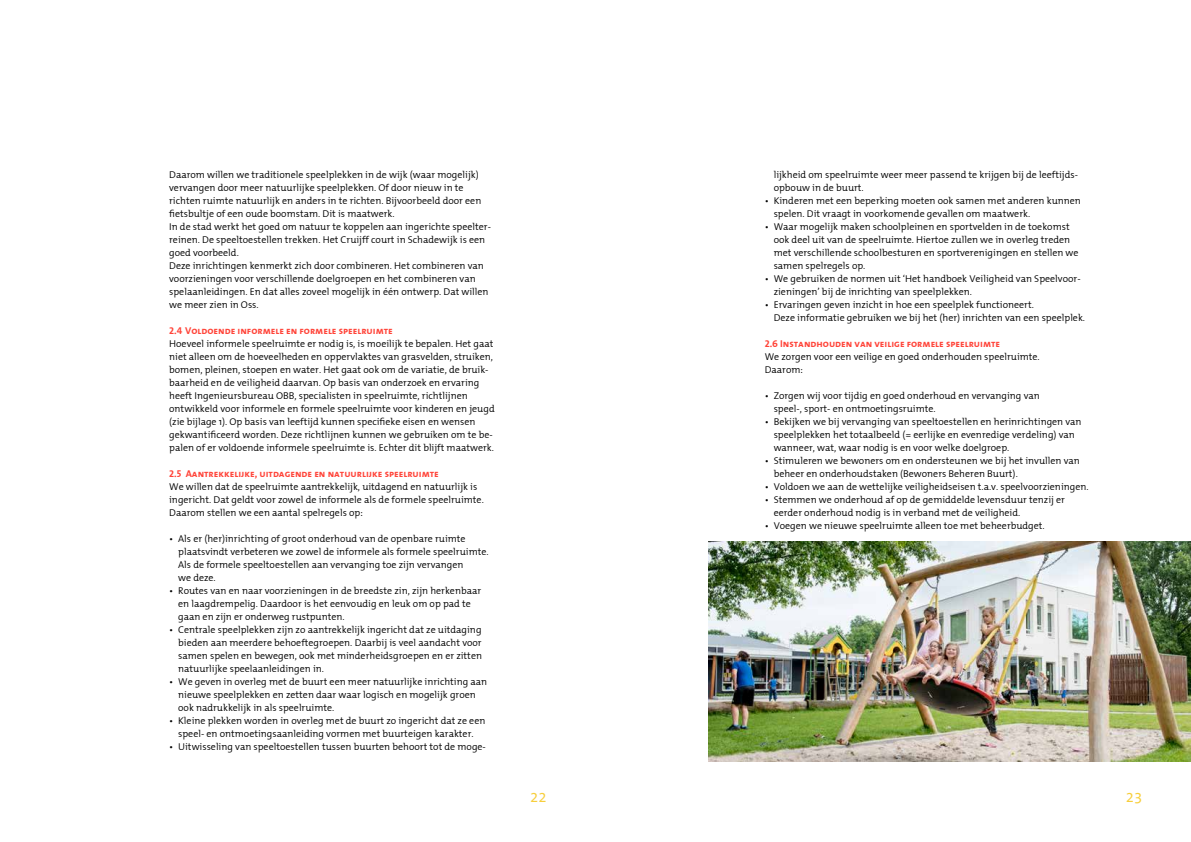
<style>
.page{position:relative;width:1191px;height:842px;background:#fff}
.page>*{position:absolute;margin:0;border:0;box-sizing:border-box;transform-origin:0 0}
.t1{font:15px "The Mix Office";color:#f7ce3c}
.t2{font:300 10px/13px "The Mix";color:#000}
.t3{font:10px "The Mix Bold Caps";color:#ff4338}
</style>
<div class="page">
<img style="left:709px;top:541px;width:482px;height:220px">
<p class="t2" style="left:169px;top:167px;width:323px">Daarom willen we traditionele speelplekken in de wijk (waar mogelijk) vervangen door meer natuurlijke speelplekken. Of door nieuw in te richten ruimte natuurlijk en anders in te richten. Bijvoorbeeld door een fietsbultje of een oude boomstam. Dit is maatwerk.<br>In de stad werkt het goed om natuur te koppelen aan ingerichte speelter&shy;reinen. De speeltoestellen trekken. Het Cruijff court in Schadewijk is een goed voorbeeld.<br>Deze inrichtingen kenmerkt zich door combineren. Het combineren van voorzieningen voor verschillende doelgroepen en het combineren van spelaanleidingen. En dat alles zoveel mogelijk in één ontwerp. Dat willen we meer zien in Oss.</p>
<p class="t3" style="left:169px;top:322px;width:225px">2.4 Voldoende informele en formele speelruimte</p>
<p class="t2" style="left:169px;top:336px;width:327px">Hoeveel informele speelruimte er nodig is, is moeilijk te bepalen. Het gaat niet alleen om de hoeveelheden en oppervlaktes van grasvelden, struiken, bomen, pleinen, stoepen en water. Het gaat ook om de variatie, de bruik&shy;baarheid en de veiligheid daarvan. Op basis van onderzoek en ervaring heeft Ingenieursbureau OBB, specialisten in speelruimte, richtlijnen ontwikkeld voor informele en formele speelruimte voor kinderen en jeugd (zie bijlage 1). Op basis van leeftijd kunnen specifieke eisen en wensen gekwantificeerd worden. Deze richtlijnen kunnen we gebruiken om te be&shy;palen of er voldoende informele speelruimte is. Echter dit blijft maatwerk.</p>
<p class="t3" style="left:169px;top:465px;width:271px">2.5 Aantrekkelijke, uitdagende en natuurlijke speelruimte</p>
<p class="t2" style="left:169px;top:479px;width:316px">We willen dat de speelruimte aantrekkelijk, uitdagend en natuurlijk is ingericht. Dat geldt voor zowel de informele als de formele speelruimte.<br>Daarom stellen we een aantal spelregels op:</p>
<p class="t2" style="left:178px;top:531px;width:312px;text-indent:-9px">• Als er (her)inrichting of groot onderhoud van de openbare ruimte plaatsvindt verbeteren we zowel de informele als formele speelruimte.<br>Als de formele speeltoestellen aan vervanging toe zijn vervangen<br>we deze.</p>
<p class="t2" style="left:178px;top:583px;width:304px;text-indent:-9px">• Routes van en naar voorzieningen in de breedste zin, zijn herkenbaar en laagdrempelig. Daardoor is het eenvoudig en leuk om op pad te gaan en zijn er onderweg rustpunten.</p>
<p class="t2" style="left:178px;top:622px;width:305px;text-align:justify;text-indent:-9px">• Centrale speelplekken zijn zo aantrekkelijk ingericht dat ze uitdaging bieden aan meerdere behoeftegroepen. Daarbij is veel aandacht voor samen spelen en bewegen, ook met minderheidsgroepen en er zitten natuurlijke speelaanleidingen in.</p>
<p class="t2" style="left:178px;top:674px;width:310px;text-indent:-9px">• We geven in overleg met de buurt een meer natuurlijke inrichting aan nieuwe speelplekken en zetten daar waar logisch en mogelijk groen ook nadrukkelijk in als speelruimte.</p>
<p class="t2" style="left:169px;top:713px;width:318px;text-align:center">• Kleine plekken worden in overleg met de buurt zo ingericht dat ze een speel- en ontmoetingsaanleiding vormen met buurteigen karakter.</p>
<p class="t2" style="left:169px;top:739px;width:318px">• Uitwisseling van speeltoestellen tussen buurten behoort tot de moge-</p>
<p class="t2" style="left:773px;top:167px;width:306px">lijkheid om speelruimte weer meer passend te krijgen bij de leeftijds&shy;opbouw in de buurt.</p>
<p class="t2" style="left:773px;top:193px;width:309px;text-indent:-9px">• Kinderen met een beperking moeten ook samen met anderen kunnen spelen. Dit vraagt in voorkomende gevallen om maatwerk.</p>
<p class="t2" style="left:773px;top:219px;width:306px;text-indent:-9px">• Waar mogelijk maken schoolpleinen en sportvelden in de toekomst ook deel uit van de speelruimte. Hiertoe zullen we in overleg treden met verschillende schoolbesturen en sportverenigingen en stellen we samen spelregels op.</p>
<p class="t2" style="left:773px;top:271px;width:308px;text-indent:-9px">• We gebruiken de normen uit ‘Het handboek Veiligheid van Speelvoor&shy;zieningen’ bij de inrichting van speelplekken.</p>
<p class="t2" style="left:773px;top:297px;width:313px;text-indent:-9px">• Ervaringen geven inzicht in hoe een speelplek functioneert.<br>Deze informatie gebruiken we bij het (her) inrichten van een speelplek.</p>
<p class="t3" style="left:764px;top:335px;width:237px">2.6 Instandhouden van veilige formele speelruimte</p>
<p class="t2" style="left:764px;top:349px;width:277px">We zorgen voor een veilige en goed onderhouden speelruimte.<br>Daarom:</p>
<p class="t2" style="left:773px;top:388px;width:267px;text-indent:-9px">• Zorgen wij voor tijdig en goed onderhoud en vervanging van speel-, sport- en ontmoetingsruimte.</p>
<p class="t2" style="left:773px;top:414px;width:309px;text-indent:-9px">• Bekijken we bij vervanging van speeltoestellen en herinrichtingen van speelplekken het totaalbeeld (= eerlijke en evenredige verdeling) van wanneer, wat, waar nodig is en voor welke doelgroep.</p>
<p class="t2" style="left:773px;top:453px;width:308px;text-indent:-9px">• Stimuleren we bewoners om en ondersteunen we bij het invullen van beheer en onderhoudstaken (Bewoners Beheren Buurt).</p>
<p class="t2" style="left:764px;top:479px;width:325px">• Voldoen we aan de wettelijke veiligheidseisen t.a.v. speelvoorzieningen.</p>
<p class="t2" style="left:773px;top:492px;width:293px;text-indent:-9px">• Stemmen we onderhoud af op de gemiddelde levensduur tenzij er eerder onderhoud nodig is in verband met de veiligheid.</p>
<p class="t2" style="left:764px;top:518px;width:281px">• Voegen we nieuwe speelruimte alleen toe met beheerbudget.</p>
<h1 class="t1" style="left:530px;top:789px;width:18px">22</h1>
<h1 class="t1" style="left:1125px;top:789px;width:18px">23</h1>
</div>
